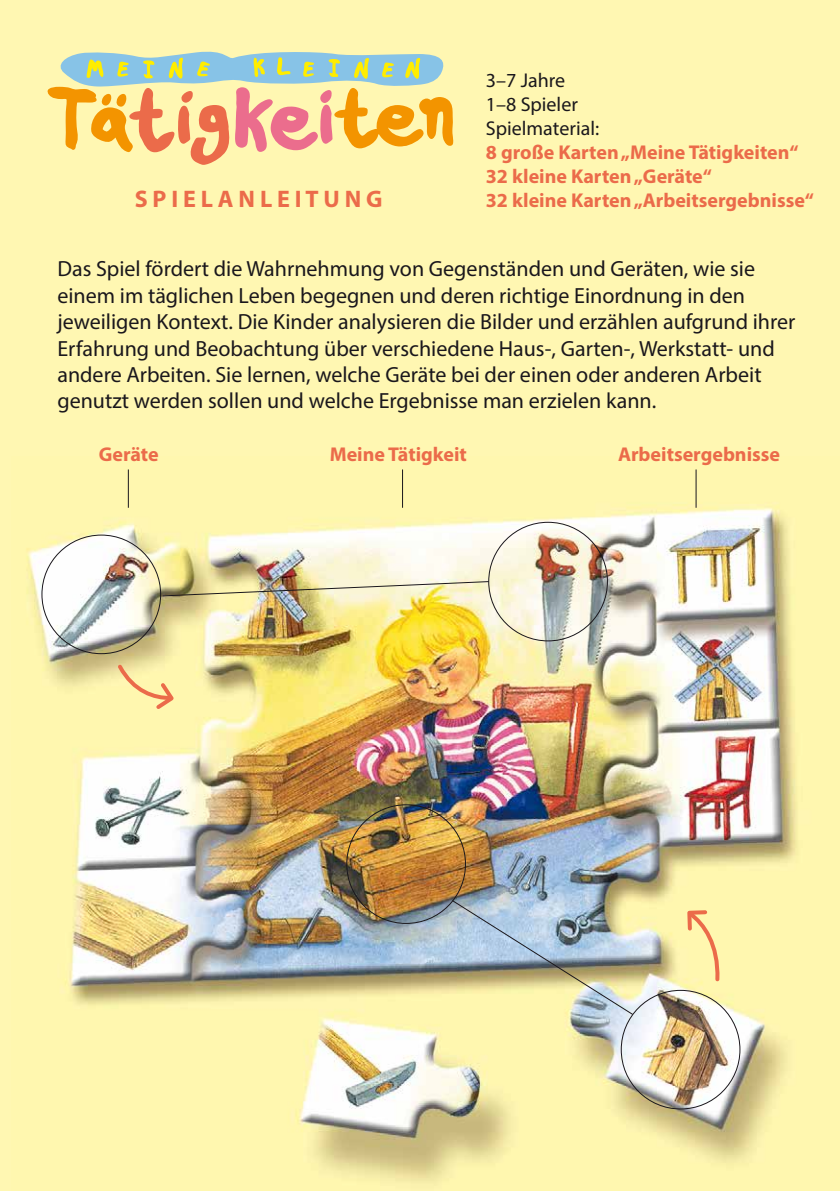
<style>
.page{position:relative;width:840px;height:1191px;background:#fff}
.page>*{position:absolute;margin:0;border:0;box-sizing:border-box;transform-origin:0 0}
.t1{font:700 24px "Myriad Pro";color:#eb6b4a}
.t2{font:22px/26.4px "Myriad Pro";color:#1a171c}
.t3{font:700 20px/24px "Myriad Pro";color:#eb6b4a}
.t4{font:20px/24px "Myriad Pro";color:#1a171c}
</style>
<div class="page">
<div style="left:0;top:0;width:839px;height:1191px;background:#fff7b2"></div>
<svg style="left:47px;top:51px;width:406px;height:114px"></svg>
<img style="left:26px;top:469px;width:772px;height:713px">
<img style="left:451px;top:900px;width:182px;height:115px">
<svg style="left:684px;top:908px;width:36px;height:75px"></svg>
<svg style="left:114px;top:661px;width:63px;height:51px"></svg>
<hr style="left:128px;top:469px;width:1px;height:39px;background:#1a171c">
<img style="left:162px;top:581px;width:327px;height:15px">
<hr style="left:402px;top:469px;width:1px;height:39px;background:#1a171c">
<hr style="left:695px;top:469px;width:1px;height:39px;background:#1a171c">
<p class="t1" style="left:135px;top:184px;width:249px">S P I E L A N L E I T U N G</p>
<p class="t4" style="left:485px;top:68px;width:115px">3–7 Jahre<br>1–8 Spieler<br>Spielmaterial:</p>
<p class="t3" style="left:485px;top:140px;width:329px">8 große Karten „Meine Tätigkeiten“<br>32 kleine Karten „Geräte“<br>32 kleine Karten „Arbeitsergebnisse“</p>
<p class="t2" style="left:57px;top:255px;width:739px">Das Spiel fördert die Wahrnehmung von Gegenständen und Geräten, wie sie einem im täglichen Leben begegnen und deren richtige Einordnung in den jeweiligen Kontext. Die Kinder analysieren die Bilder und erzählen aufgrund ihrer Erfahrung und Beobachtung über verschiedene Haus-, Garten-, Werkstatt- und andere Arbeiten. Sie lernen, welche Geräte bei der einen oder anderen Arbeit genutzt werden sollen und welche Ergebnisse man erzielen kann.</p>
<p class="t3" style="left:99px;top:441px;width:61px">Geräte</p>
<p class="t3" style="left:329px;top:441px;width:139px">Meine Tätigkeit</p>
<p class="t3" style="left:617px;top:441px;width:163px">Arbeitsergebnisse</p>
</div>
